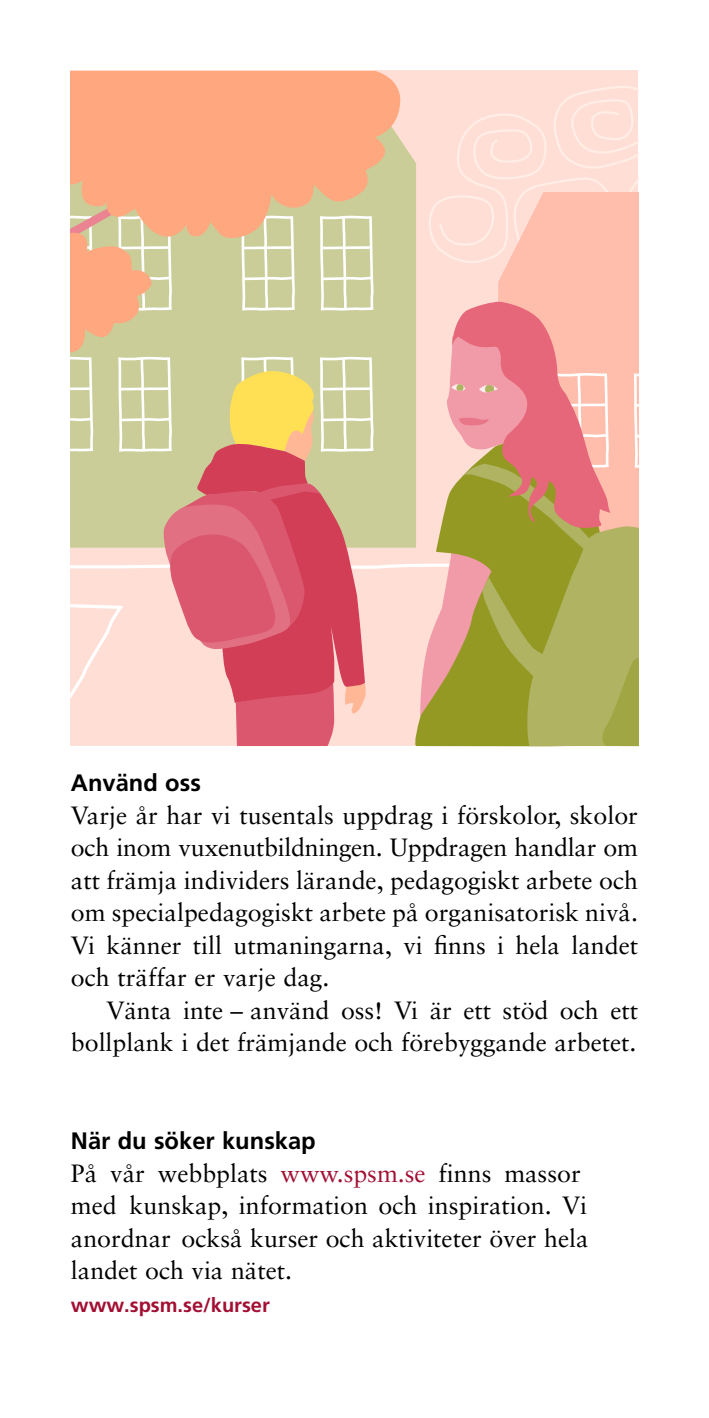
<style>
.page{position:relative;width:709px;height:1418px;background:#fff}
.page>*{position:absolute;margin:0;border:0;box-sizing:border-box;transform-origin:0 0}
.underrubrik{font:25px/32.5px "Sabon";color:#000}
.underrubrik-2{font:700 23.75px "Frutiger LT Std";color:#000}
.underrubrik-3{font:700 20px "Frutiger LT Std";color:#a20f33}
.s1{color:#a20f33}
</style>
<div class="page">
<div style="left:71px;top:71px;width:331px;height:14px;background:#ffa77e"></div>
<svg style="left:71px;top:85px;width:567px;height:661px;background:#e1b394"></svg>
<p class="underrubrik-2" style="left:71px;top:769px;width:131px">Använd oss</p>
<p class="underrubrik" style="left:71px;top:798px;width:568px">Varje år har vi tusentals uppdrag i förskolor, skolor</p>
<p class="underrubrik" style="left:71px;top:831px;width:568px">och inom vuxenutbildningen. Uppdragen handlar om</p>
<p class="underrubrik" style="left:71px;top:863px;width:568px">att främja individers lärande, pedagogiskt arbete och</p>
<p class="underrubrik" style="left:71px;top:896px;width:568px">om specialpedagogiskt arbete på organisatorisk nivå.</p>
<p class="underrubrik" style="left:71px;top:928px;width:569px">Vi känner till utmaningarna, vi finns i hela landet</p>
<p class="underrubrik" style="left:71px;top:961px;width:260px">och träffar er varje dag.</p>
<p class="underrubrik" style="left:106px;top:993px;width:533px">Vänta inte – använd oss! Vi är ett stöd och ett</p>
<p class="underrubrik" style="left:71px;top:1026px;width:567px">bollplank i det främjande och förebyggande arbetet.</p>
<p class="underrubrik-2" style="left:71px;top:1126px;width:246px">När du söker kunskap</p>
<p class="underrubrik" style="left:71px;top:1156px;width:519px">På vår webbplats <span class="s1">www.spsm.se</span> finns massor med kunskap, information och inspiration. Vi anordnar också kurser och aktiviteter över hela landet och via nätet.</p>
<p class="underrubrik-3" style="left:71px;top:1292px;width:200px">www.spsm.se/kurser</p>
</div>
